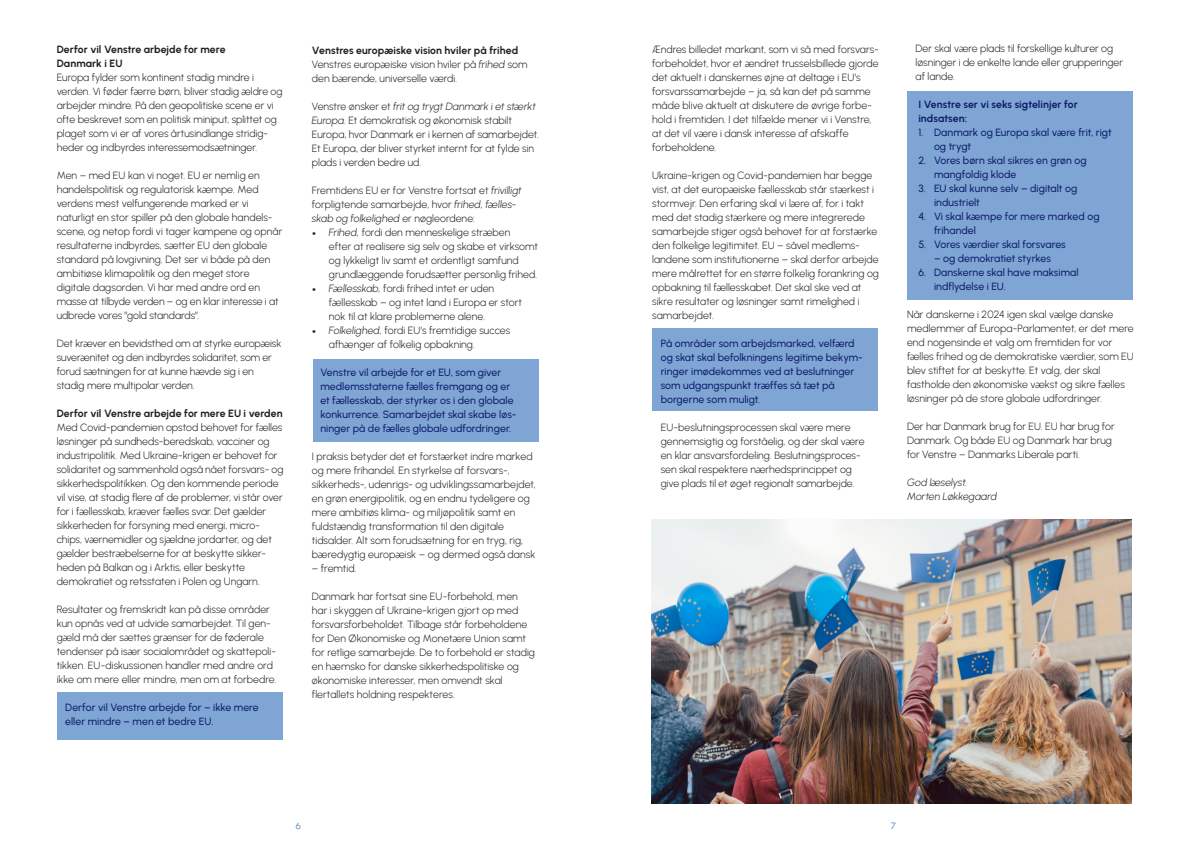
<style>
.page{position:relative;width:1191px;height:842px;background:#fff}
.page>*{position:absolute;margin:0;border:0;box-sizing:border-box;transform-origin:0 0}
.t1{font:10.5px/14px "Urbanist";letter-spacing:.005em;color:#231f20}
.t2{font:500 10.5px/14px "Urbanist";letter-spacing:.005em;color:#0f216a}
.t3{font:10.5px/14px "Urbanist";letter-spacing:.005em;color:#0f216a}
.t4{font:italic 10.5px "Urbanist";color:#231f20}
.Semi_bold_copy_shading{font:9px "Urbanist";color:#175d9e}
.s1{font-style:italic}
.s2{font-family:"Sofia Pro";font-weight:300}
</style>
<div class="page">
<div style="left:652px;top:329px;width:225px;height:82px;background:#7fa5d5"></div>
<div style="left:907px;top:91px;width:226px;height:209px;background:#7fa5d5"></div>
<img style="left:652px;top:519px;width:479px;height:284px">
<div style="left:57px;top:692px;width:225px;height:48px;background:#7fa5d5"></div>
<div style="left:313px;top:360px;width:226px;height:82px;background:#7fa5d5"></div>
<p class="t1" style="left:57px;top:42px;width:170px">Derfor vil Venstre arbejde for mere</p>
<p class="t1" style="left:57px;top:56px;width:67px">Danmark i EU</p>
<p class="t1" style="left:57px;top:70px;width:227px">Europa fylder som kontinent stadig mindre i verden. Vi føder færre børn, bliver stadig ældre og arbejder mindre. På den geopolitiske scene er vi ofte beskrevet som en politisk miniput, splittet og plaget som vi er af vores årtusindlange stridig&shy;heder og indbyrdes interessemodsætninger.</p>
<p class="t1" style="left:57px;top:168px;width:204px">Men – med EU kan vi noget. EU er nemlig en</p>
<p class="t1" style="left:57px;top:182px;width:227px">handelspolitisk og regulatorisk kæmpe. Med verdens mest velfungerende marked er vi naturligt en stor spiller på den globale handels&shy;scene, og netop fordi vi tager kampene og opnår resultaterne indbyrdes, sætter EU den globale standard på lovgivning. Det ser vi både på den ambitiøse klimapolitik og den meget store digitale dagsorden. Vi har med andre ord en masse at tilbyde verden – og en klar interesse i at udbrede vores ”gold standards”.</p>
<p class="t1" style="left:57px;top:336px;width:226px">Det kræver en bevidsthed om at styrke europæisk suverænitet og den indbyrdes solidaritet, som er forud sætningen for at kunne hævde sig i en stadig mere multipolar verden.</p>
<p class="t1" style="left:57px;top:406px;width:227px">Derfor vil Venstre arbejde for mere EU i verden</p>
<p class="t1" style="left:57px;top:420px;width:228px">Med Covid-pandemien opstod behovet for fælles løsninger på sundheds-beredskab, vacciner og industripolitik. Med Ukraine-krigen er behovet for solidaritet og sammenhold også nået forsvars- og sikkerhedspolitikken. Og den kommende periode vil vise, at stadig flere af de problemer, vi står over for i fællesskab, kræver fælles svar. Det gælder sikkerheden for forsyning med energi, micro&shy;chips, værnemidler og sjældne jordarter, og det gælder bestræbelserne for at beskytte sikker&shy;heden på Balkan og i Arktis, eller beskytte demokratiet og retsstaten i Polen og Ungarn.</p>
<p class="t1" style="left:57px;top:602px;width:221px">Resultater og fremskridt kan på disse områder kun opnås ved at udvide samarbejdet. Til gen&shy;gæld må der sættes grænser for de føderale tendenser på især socialområdet og skattepoli&shy;tikken. EU-diskussionen handler med andre ord ikke om mere eller mindre, men om at forbedre.</p>
<p class="t2" style="left:65px;top:700px;width:195px">Derfor vil Venstre arbejde for – ikke mere eller mindre – men et bedre EU.</p>
<p class="t1" style="left:312px;top:43px;width:208px">Venstres europæiske vision hviler på frihed</p>
<p class="t1" style="left:312px;top:57px;width:217px">Venstres europæiske vision hviler på <span class="s1">frihed</span> som den bærende, universelle værdi.</p>
<p class="t1" style="left:312px;top:99px;width:228px">Venstre ønsker et <span class="s1">frit og trygt Danmark i et stærkt Europa.</span> Et demokratisk og økonomisk stabilt Europa, hvor Danmark er i kernen af samarbejdet.<br>Et Europa, der bliver styrket internt for at fylde sin plads i verden bedre ud.</p>
<p class="t1" style="left:312px;top:183px;width:211px">Fremtidens EU er for Venstre fortsat et <span class="s1">frivilligt </span>forpligtende samarbejde, hvor <span class="s1">frihed, fælles&shy;skab og folkelighed</span> er nøgleordene:</p>
<p class="t1" style="left:312px;top:225px;width:200px"><span class="s2">•</span> <span class="s1">Frihed,</span> fordi den menneskelige stræben</p>
<p class="t1" style="left:329px;top:239px;width:211px">efter at realisere sig selv og skabe et virksomt og lykkeligt liv samt et ordentligt samfund grundlæggende forudsætter personlig frihed.</p>
<p class="t1" style="left:312px;top:281px;width:184px"><span class="s2">•</span> <span class="s1">Fællesskab,</span> fordi frihed intet er uden</p>
<p class="t1" style="left:329px;top:295px;width:195px">fællesskab – og intet land i Europa er stort nok til at klare problemerne alene.</p>
<p class="t1" style="left:312px;top:323px;width:200px"><span class="s2">•</span> <span class="s1">Folkelighed,</span> fordi EU’s fremtidige succes</p>
<p class="t1" style="left:329px;top:337px;width:147px">afhænger af folkelig opbakning.</p>
<p class="t2" style="left:320px;top:365px;width:191px">Venstre vil arbejde for et EU, som giver medlemsstaterne fælles fremgang og er</p>
<p class="t2" style="left:320px;top:393px;width:197px">et fællesskab, der styrker os i den globale konkurrence. Samarbejdet skal skabe løs&shy;ninger på de fælles globale udfordringer.</p>
<p class="t1" style="left:312px;top:449px;width:225px">I praksis betyder det et forstærket indre marked og mere frihandel. En styrkelse af forsvars-, sikkerheds-, udenrigs- og udviklingssamarbejdet, en grøn energipolitik, og en endnu tydeligere og mere ambitiøs klima- og miljøpolitik samt en fuldstændig transformation til den digitale tidsalder. Alt som forudsætning for en tryg, rig, bæredygtig europæisk – og dermed også dansk</p>
<p class="t1" style="left:312px;top:561px;width:46px">– fremtid.</p>
<p class="t1" style="left:312px;top:589px;width:207px">Danmark har fortsat sine EU-forbehold, men</p>
<p class="t1" style="left:312px;top:603px;width:224px">har i skyggen af Ukraine-krigen gjort op med forsvarsforbeholdet. Tilbage står forbeholdene for Den Økonomiske og Monetære Union samt for retlige samarbejde. De to forbehold er stadig en hæmsko for danske sikkerhedspolitiske og økonomiske interesser, men omvendt skal</p>
<p class="t1" style="left:312px;top:687px;width:144px">flertallets holdning respekteres.</p>
<p class="t1" style="left:652px;top:42px;width:228px">Ændres billedet markant, som vi så med forsvars&shy;forbeholdet, hvor et ændret trusselsbillede gjorde det aktuelt i danskernes øjne at deltage i EU’s forsvarssamarbejde – ja, så kan det på samme måde blive aktuelt at diskutere de øvrige forbe&shy;hold i fremtiden. I det tilfælde mener vi i Venstre, at det vil være i dansk interesse af afskaffe forbeholdene.</p>
<p class="t1" style="left:652px;top:168px;width:228px">Ukraine-krigen og Covid-pandemien har begge vist, at det europæiske fællesskab står stærkest i stormvejr. Den erfaring skal vi lære af, for i takt med det stadig stærkere og mere integrerede samarbejde stiger også behovet for at forstærke den folkelige legitimitet. EU – såvel medlems&shy;landene som institutionerne – skal derfor arbejde mere målrettet for en større folkelig forankring og opbakning til fællesskabet. Det skal ske ved at sikre resultater og løsninger samt rimelighed i samarbejdet.</p>
<p class="t2" style="left:660px;top:336px;width:195px">På områder som arbejdsmarked, velfærd</p>
<p class="t2" style="left:660px;top:350px;width:204px">og skat skal befolkningens legitime bekym&shy;ringer imødekommes ved at beslutninger som udgangspunkt træffes så tæt på borgerne som muligt.</p>
<p class="t1" style="left:660px;top:420px;width:205px">EU-beslutningsprocessen skal være mere gennemsigtig og forståelig, og der skal være en klar ansvarsfordeling. Beslutningsproces&shy;sen skal respektere nærhedsprincippet og give plads til et øget regionalt samarbejde.</p>
<p class="t1" style="left:915px;top:41px;width:209px">Der skal være plads til forskellige kulturer og løsninger i de enkelte lande eller grupperinger af lande.</p>
<p class="t3" style="left:918px;top:97px;width:161px">I Venstre ser vi seks sigtelinjer for indsatsen:</p>
<p class="t2" style="left:934px;top:125px;width:179px;text-indent:-16px">1. Danmark og Europa skal være frit, rigt og trygt</p>
<p class="t2" style="left:934px;top:153px;width:154px;text-indent:-16px">2. Vores børn skal sikres en grøn og mangfoldig klode</p>
<p class="t2" style="left:934px;top:181px;width:145px;text-indent:-16px">3. EU skal kunne selv – digitalt og industrielt</p>
<p class="t2" style="left:934px;top:209px;width:167px;text-indent:-16px">4. Vi skal kæmpe for mere marked og frihandel</p>
<p class="t2" style="left:918px;top:237px;width:149px">5. Vores værdier skal forsvares</p>
<p class="t2" style="left:934px;top:251px;width:118px">– og demokratiet styrkes</p>
<p class="t2" style="left:934px;top:265px;width:146px;text-indent:-16px">6. Danskerne skal have maksimal indflydelse i EU.</p>
<p class="t1" style="left:907px;top:307px;width:228px">Når danskerne i 2024 igen skal vælge danske medlemmer af Europa-Parlamentet, er det mere end nogensinde et valg om fremtiden for vor fælles frihed og de demokratiske værdier, som EU blev stiftet for at beskytte. Et valg, der skal fastholde den økonomiske vækst og sikre fælles løsninger på de store globale udfordringer.</p>
<p class="t1" style="left:907px;top:419px;width:209px">Der har Danmark brug for EU. EU har brug for<br>Danmark. Og både EU og Danmark har brug</p>
<p class="t1" style="left:907px;top:447px;width:174px">for Venstre – Danmarks Liberale parti.</p>
<p class="t4" style="left:907px;top:476px;width:62px">God læselyst.</p>
<p class="t4" style="left:907px;top:490px;width:91px">Morten Løkkegaard</p>
<p class="Semi_bold_copy_shading" style="left:296px;top:820px;width:6px">6</p>
<p class="Semi_bold_copy_shading" style="left:890px;top:820px;width:6px">7</p>
</div>
